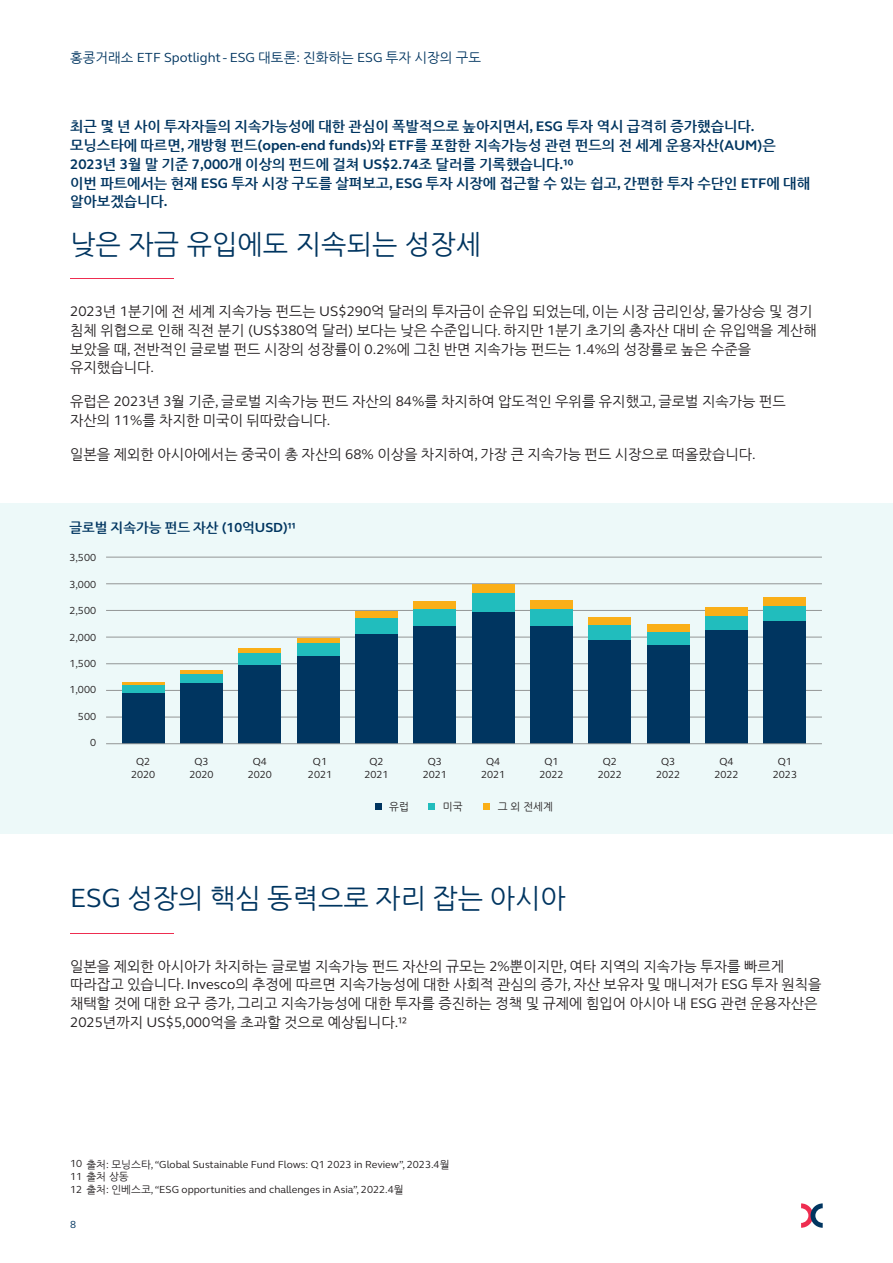
<style>
.page{position:relative;width:893px;height:1263px;background:#fff}
.page>*{position:absolute;margin:0;border:0;box-sizing:border-box;transform-origin:0 0}
.t1{font:27px "Nanum Gothic";color:#003560}
.t2{font:14.25px/18.8px "Nanum Gothic";color:#231f20}
.t3{font:700 14.25px/18.8px "Nanum Gothic";color:#003560}
.t4{font:13.5px "FS Elliot Pro";color:#003560}
.t5{font:700 13.5px "Nanum Gothic";color:#003560}
.t6{font:10.5px/12.6px "FS Elliot Pro";color:#231f20;text-align:center}
.t7{font:10.5px "Nanum Gothic";color:#231f20}
.t8{font:10.5px "FS Elliot Pro";color:#003560}
.s1{font-family:"Nanum Gothic"}
.s2{font-family:"FS Elliot Pro"}
</style>
<div class="page">
<div style="left:0;top:503px;width:893px;height:330px;background:#edf9f9"></div>
<hr style="left:106px;top:583px;width:716px;height:1px;background:#939696">
<hr style="left:106px;top:637px;width:716px;height:1px;background:#939696">
<hr style="left:106px;top:610px;width:716px;height:1px;background:#939696">
<hr style="left:106px;top:663px;width:716px;height:1px;background:#939696">
<hr style="left:106px;top:557px;width:716px;height:1px;background:#939696">
<hr style="left:106px;top:717px;width:716px;height:1px;background:#939696">
<hr style="left:106px;top:690px;width:716px;height:1px;background:#939696">
<div style="left:122px;top:692px;width:42px;height:52px;background:#003560"></div>
<div style="left:122px;top:684px;width:42px;height:8px;background:#21bdbd"></div>
<hr style="left:122px;top:682px;width:42px;height:2px;background:#faaf18">
<div style="left:180px;top:683px;width:43px;height:61px;background:#003560"></div>
<div style="left:180px;top:674px;width:43px;height:9px;background:#21bdbd"></div>
<hr style="left:180px;top:670px;width:43px;height:4px;background:#faaf18">
<div style="left:239px;top:653px;width:42px;height:12px;background:#21bdbd"></div>
<div style="left:239px;top:648px;width:42px;height:5px;background:#faaf18"></div>
<div style="left:239px;top:665px;width:42px;height:79px;background:#003560"></div>
<div style="left:297px;top:642px;width:42px;height:15px;background:#21bdbd"></div>
<div style="left:297px;top:637px;width:42px;height:5px;background:#faaf18"></div>
<div style="left:297px;top:657px;width:42px;height:87px;background:#003560"></div>
<div style="left:355px;top:618px;width:43px;height:16px;background:#21bdbd"></div>
<div style="left:355px;top:611px;width:43px;height:7px;background:#faaf18"></div>
<div style="left:355px;top:634px;width:43px;height:110px;background:#003560"></div>
<div style="left:414px;top:609px;width:42px;height:17px;background:#21bdbd"></div>
<div style="left:414px;top:601px;width:42px;height:8px;background:#faaf18"></div>
<div style="left:414px;top:626px;width:42px;height:118px;background:#003560"></div>
<div style="left:472px;top:593px;width:42px;height:19px;background:#21bdbd"></div>
<div style="left:472px;top:585px;width:42px;height:8px;background:#faaf18"></div>
<div style="left:472px;top:612px;width:42px;height:132px;background:#003560"></div>
<div style="left:530px;top:609px;width:43px;height:17px;background:#21bdbd"></div>
<div style="left:530px;top:600px;width:43px;height:9px;background:#faaf18"></div>
<div style="left:530px;top:626px;width:43px;height:118px;background:#003560"></div>
<div style="left:589px;top:625px;width:42px;height:15px;background:#21bdbd"></div>
<div style="left:589px;top:617px;width:42px;height:8px;background:#faaf18"></div>
<div style="left:589px;top:640px;width:42px;height:104px;background:#003560"></div>
<div style="left:647px;top:631px;width:42px;height:14px;background:#21bdbd"></div>
<div style="left:647px;top:624px;width:42px;height:7px;background:#faaf18"></div>
<div style="left:647px;top:645px;width:42px;height:99px;background:#003560"></div>
<div style="left:705px;top:615px;width:43px;height:15px;background:#21bdbd"></div>
<div style="left:705px;top:607px;width:43px;height:8px;background:#faaf18"></div>
<div style="left:705px;top:630px;width:43px;height:114px;background:#003560"></div>
<div style="left:764px;top:606px;width:42px;height:15px;background:#21bdbd"></div>
<div style="left:764px;top:597px;width:42px;height:9px;background:#faaf18"></div>
<div style="left:764px;top:621px;width:42px;height:123px;background:#003560"></div>
<svg style="left:801px;top:1203px;width:22px;height:25px"></svg>
<hr style="left:70px;top:278px;width:104px;height:1px;background:#ee2d50">
<hr style="left:70px;top:933px;width:104px;height:1px;background:#ee2d50">
<hr style="left:106px;top:743px;width:716px;height:1px;background:#939696">
<div style="left:375px;top:803px;width:6px;height:7px;background:#003560"></div>
<div style="left:429px;top:803px;width:6px;height:7px;background:#21bdbd"></div>
<div style="left:484px;top:803px;width:6px;height:7px;background:#faaf18"></div>
<p class="t4" style="left:70px;top:49px;width:412px"><span class="s1">홍콩거래소</span> ETF Spotlight - ESG <span class="s1">대토론</span>: <span class="s1">진화하는</span> ESG <span class="s1">투자 시장의 구도</span></p>
<p class="t3" style="left:70px;top:118px;width:741px">최근 몇 년 사이 투자자들의 지속가능성에 대한 관심이 폭발적으로 높아지면서<span class="s2">, ESG</span> 투자 역시 급격히 증가했습니다<span class="s2">. </span>모닝스타에 따르면<span class="s2">,</span> 개방형 펀드<span class="s2">(open-end funds)</span>와 <span class="s2">ETF</span>를 포함한 지속가능성 관련 펀드의 전 세계 운용자산<span class="s2">(AUM)</span>은 <span class="s2">2023</span>년 <span class="s2">3</span>월 말 기준 <span class="s2">7,000</span>개 이상의 펀드에 걸쳐 <span class="s2">US$2.74</span>조 달러를 기록했습니다<span class="s2">.10<br></span>이번 파트에서는 현재 <span class="s2">ESG</span> 투자 시장 구도를 살펴보고<span class="s2">, ESG</span> 투자 시장에 접근할 수 있는 쉽고<span class="s2">,</span> 간편한 투자 수단인 <span class="s2">ETF</span>에 대해 알아보겠습니다<span class="s2">.</span></p>
<h1 class="t1" style="left:70px;top:231px;width:412px">낮은 자금 유입에도 지속되는 성장세</h1>
<p class="t2" style="left:70px;top:302px;width:748px"><span class="s2">2023</span>년 <span class="s2">1</span>분기에 전 세계 지속가능 펀드는 <span class="s2">US$290</span>억 달러의 투자금이 순유입 되었는데<span class="s2">,</span> 이는 시장 금리인상<span class="s2">,</span> 물가상승 및 경기 침체 위협으로 인해 직전 분기 <span class="s2">(US$380</span>억 달러<span class="s2">)</span> 보다는 낮은 수준입니다<span class="s2">.</span> 하지만 <span class="s2">1</span>분기 초기의 총자산 대비 순 유입액을 계산해 보았을 때<span class="s2">,</span> 전반적인 글로벌 펀드 시장의 성장률이 <span class="s2">0.2%</span>에 그친 반면 지속가능 펀드는 <span class="s2">1.4%</span>의 성장률로 높은 수준을 유지했습니다<span class="s2">.</span></p>
<p class="t2" style="left:70px;top:392px;width:717px">유럽은 <span class="s2">2023</span>년 <span class="s2">3</span>월 기준<span class="s2">,</span> 글로벌 지속가능 펀드 자산의 <span class="s2">84%</span>를 차지하여 압도적인 우위를 유지했고<span class="s2">,</span> 글로벌 지속가능 펀드 자산의 <span class="s2">11%</span>를 차지한 미국이 뒤따랐습니다<span class="s2">.</span></p>
<p class="t2" style="left:70px;top:445px;width:687px">일본을 제외한 아시아에서는 중국이 총 자산의 <span class="s2">68%</span> 이상을 차지하여<span class="s2">,</span> 가장 큰 지속가능 펀드 시장으로 떠올랐습니다<span class="s2">.</span></p>
<p class="t5" style="left:69px;top:521px;width:228px">글로벌 지속가능 펀드 자산 <span class="s2">(10</span>억<span class="s2">USD)11</span></p>
<p class="t6" style="left:69px;top:551px;width:28px">3,500</p>
<p class="t6" style="left:69px;top:577px;width:28px">3,000</p>
<p class="t6" style="left:69px;top:604px;width:28px">2,500</p>
<p class="t6" style="left:69px;top:630px;width:28px">2,000</p>
<p class="t6" style="left:69px;top:657px;width:28px">1,500</p>
<p class="t6" style="left:69px;top:683px;width:28px">1,000</p>
<p class="t6" style="left:78px;top:710px;width:20px">500</p>
<p class="t6" style="left:90px;top:736px;width:8px">0</p>
<p class="t6" style="left:131px;top:755px;width:26px">Q2<br>2020</p>
<p class="t6" style="left:189px;top:755px;width:26px">Q3<br>2020</p>
<p class="t6" style="left:248px;top:755px;width:26px">Q4<br>2020</p>
<p class="t6" style="left:308px;top:755px;width:26px">Q1<br>2021</p>
<p class="t6" style="left:364px;top:755px;width:26px">Q2<br>2021</p>
<p class="t6" style="left:423px;top:755px;width:26px">Q3<br>2021</p>
<p class="t6" style="left:481px;top:755px;width:26px">Q4<br>2021</p>
<p class="t6" style="left:539px;top:755px;width:26px">Q1<br>2022</p>
<p class="t6" style="left:598px;top:755px;width:26px">Q2<br>2022</p>
<p class="t6" style="left:656px;top:755px;width:26px">Q3<br>2022</p>
<p class="t6" style="left:714px;top:755px;width:26px">Q4<br>2022</p>
<p class="t6" style="left:773px;top:755px;width:26px">Q1<br>2023</p>
<p class="t7" style="left:389px;top:801px;width:21px">유럽</p>
<p class="t7" style="left:443px;top:801px;width:21px">미국</p>
<p class="t7" style="left:498px;top:801px;width:57px">그 외 전세계</p>
<h1 class="t1" style="left:70px;top:885px;width:497px"><span class="s2">ESG</span> 성장의 핵심 동력으로 자리 잡는 아시아</h1>
<p class="t2" style="left:70px;top:957px;width:753px">일본을 제외한 아시아가 차지하는 글로벌 지속가능 펀드 자산의 규모는 <span class="s2">2%</span>뿐이지만<span class="s2">,</span> 여타 지역의 지속가능 투자를 빠르게 따라잡고 있습니다<span class="s2">. Invesco</span>의 추정에 따르면 지속가능성에 대한 사회적 관심의 증가<span class="s2">,</span> 자산 보유자 및 매니저가 <span class="s2">ESG</span> 투자 원칙을 채택할 것에 대한 요구 증가<span class="s2">,</span> 그리고 지속가능성에 대한 투자를 증진하는 정책 및 규제에 힘입어 아시아 내 <span class="s2">ESG</span> 관련 운용자산은 <span class="s2">2025</span>년까지 <span class="s2">US$5,000</span>억을 초과할 것으로 예상됩니다<span class="s2">.12</span></p>
<p class="t6" style="left:70px;top:1158px;width:381px">10 <span class="s1">출처</span>: <span class="s1">모닝스타</span>, “Global Sustainable Fund Flows: Q1 2023 in Review”, 2023.4<span class="s1">월</span></p>
<p class="t7" style="left:70px;top:1172px;width:60px"><span class="s2">11</span> 출처 상동</p>
<p class="t6" style="left:70px;top:1183px;width:335px">12 <span class="s1">출처</span>: <span class="s1">인베스코</span>, “ESG opportunities and challenges in Asia”, 2022.4<span class="s1">월</span></p>
<p class="t8" style="left:70px;top:1217px;width:8px">8</p>
</div>
